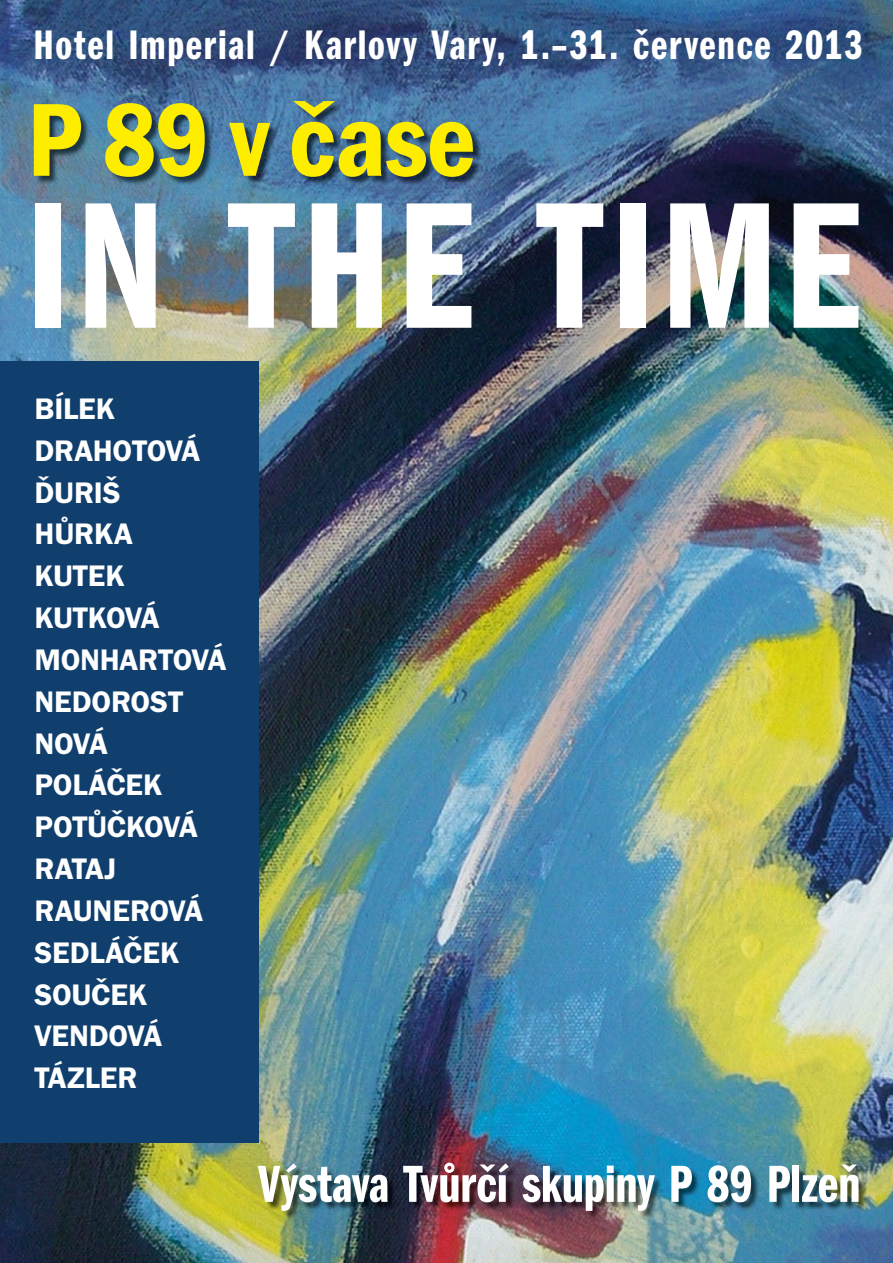
<style>
.page{position:relative;width:893px;height:1263px;background:#fff}
.page>*{position:absolute;margin:0;border:0;box-sizing:border-box;transform-origin:0 0}
.t1{font:186.45px "Franklin Got Itc TOT Dem Com";letter-spacing:.03em;color:#fff}
.t2{font:107.4px "Franklin Got Itc TOT Dem Con";letter-spacing:-.015em;color:#ffed00}
.t3{font:54px "Franklin Got Itc TOT Dem Com";letter-spacing:-.005em;color:#fff}
.t4{font:42.75px "Franklin Got Itc TOT Dem Com";letter-spacing:.04em;color:#fff}
.t5{font:30.75px/41.8px "Franklin Got Itc TOT Dem";letter-spacing:-.005em;color:#fff}
</style>
<div class="page">
<img style="left:0;top:0;width:893px;height:1263px">
<img style="left:259px;top:1163px;width:634px;height:100px">
<img style="left:35px;top:102px;width:576px;height:135px">
<div style="left:0;top:361px;width:259px;height:781px;background:#103f6e"></div>
<h3 class="t4" style="left:33px;top:20px;width:831px">Hotel Imperial / Karlovy Vary, 1.–31. července 2013</h3>
<h2 class="t2" style="left:27px;top:79px;width:450px">P 89 v čase</h2>
<h1 class="t1" style="left:26px;top:161px;width:836px">IN THE TIME</h1>
<p class="t5" style="left:35px;top:388px;width:193px">BÍLEK<br>DRAHOTOVÁ<br>ĎURIŠ<br>HŮRKA<br>KUTEK<br>KUTKOVÁ<br>MONHARTOVÁ<br>NEDOROST<br>NOVÁ<br>POLÁČEK<br>POTŮČKOVÁ<br>RATAJ<br>RAUNEROVÁ<br>SEDLÁČEK<br>SOUČEK<br>VENDOVÁ<br>TÁZLER</p>
<h3 class="t3" style="left:258px;top:1153px;width:604px">Výstava Tvůrčí skupiny P 89 Plzeň</h3>
</div>
